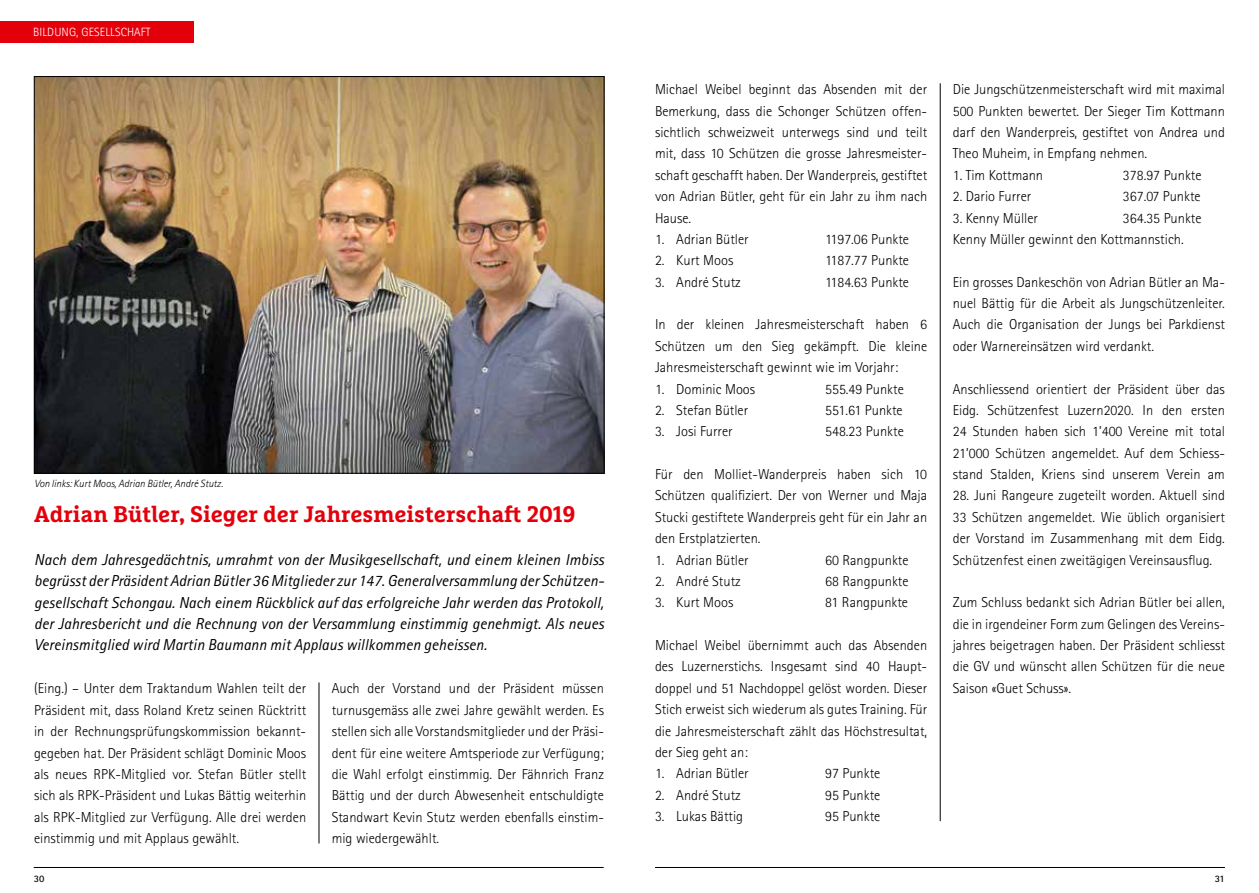
<style>
.page{position:relative;width:1259px;height:893px;background:#fff}
.page>*{position:absolute;margin:0;border:0;box-sizing:border-box;transform-origin:0 0}
.t1{font:700 22.5px "Marselis Slab Pro";color:#e3000b}
.t2{font:italic 15.9px/21.3px "Rotis Sans Serif";letter-spacing:.005em;color:#000;text-align:justify}
.t3{font:300 14.4px/21.3px "Rotis Sans Serif";color:#000;text-align:justify}
.t4{font:300 12px "Rotis Sans Serif";letter-spacing:.01em;color:#fff}
.t5{font:italic 300 10.5px "Rotis Sans Serif";color:#000}
.t6{font:700 9.9px "Rotis Sans Serif";color:#000}
</style>
<div class="page">
<hr style="left:34px;top:867px;width:570px;height:1px;background:#000">
<div style="left:0;top:21px;width:193px;height:22px;background:#e3000b"></div>
<hr style="left:319px;top:682px;width:1px;height:161px;background:#000">
<img style="left:36px;top:78px;width:566px;height:393px">
<hr style="left:655px;top:867px;width:570px;height:1px;background:#000">
<hr style="left:940px;top:83px;width:1px;height:738px;background:#000">
<p class="t4" style="left:33px;top:26px;width:119px">BILDUNG, GESELLSCHAFT</p>
<p class="t5" style="left:34px;top:478px;width:190px">Von links: Kurt Moos, Adrian Bütler, André Stutz.</p>
<h1 class="t1" style="left:34px;top:500px;width:543px">Adrian Bütler, Sieger der Jahresmeisterschaft 2019</h1>
<p class="t2" style="left:34px;top:549px;width:571px">Nach dem Jahresgedächtnis, umrahmt von der Musikgesellschaft, und einem kleinen Imbiss begrüsst der Präsident Adrian Bütler 36 Mitglieder zur 147. Generalversammlung der Schützen&shy;gesellschaft Schongau. Nach einem Rückblick auf das erfolgreiche Jahr werden das Protokoll, der Jahresbericht und die Rechnung von der Versammlung einstimmig genehmigt. Als neues Vereinsmitglied wird Martin Baumann mit Applaus willkommen geheissen.</p>
<p class="t3" style="left:34px;top:678px;width:274px">(Eing.) – Unter dem Traktandum Wahlen teilt der Präsident mit, dass Roland Kretz seinen Rücktritt in der Rechnungsprüfungskommission bekannt&shy;gegeben hat. Der Präsident schlägt Dominic Moos als neues RPK-Mitglied vor. Stefan Bütler stellt sich als RPK-Präsident und Lukas Bättig weiterhin als RPK-Mitglied zur Verfügung. Alle drei werden einstimmig und mit Applaus gewählt.</p>
<p class="t3" style="left:332px;top:678px;width:274px">Auch der Vorstand und der Präsident müssen turnusgemäss alle zwei Jahre gewählt werden. Es stellen sich alle Vorstandsmitglieder und der Präsi&shy;dent für eine weitere Amtsperiode zur Verfügung; die Wahl erfolgt einstimmig. Der Fähnrich Franz Bättig und der durch Abwesenheit entschuldigte Standwart Kevin Stutz werden ebenfalls einstim&shy;mig wiedergewählt.</p>
<p class="t6" style="left:34px;top:872px;width:12px">30</p>
<p class="t3" style="left:655px;top:79px;width:274px">Michael Weibel beginnt das Absenden mit der Bemerkung, dass die Schonger Schützen offen&shy;sichtlich schweizweit unterwegs sind und teilt mit, dass 10 Schützen die grosse Jahresmeister&shy;schaft geschafft haben. Der Wanderpreis, gestiftet von Adrian Bütler, geht für ein Jahr zu ihm nach Hause.</p>
<p class="t3" style="left:655px;top:228px;width:95px">1. Adrian Bütler</p>
<p class="t3" style="left:825px;top:228px;width:85px">1197.06 Punkte</p>
<p class="t3" style="left:655px;top:250px;width:80px">2. Kurt Moos</p>
<p class="t3" style="left:825px;top:250px;width:85px">1187.77 Punkte</p>
<p class="t3" style="left:655px;top:271px;width:87px">3. André Stutz</p>
<p class="t3" style="left:825px;top:271px;width:85px">1184.63 Punkte</p>
<p class="t3" style="left:655px;top:314px;width:274px">In der kleinen Jahresmeisterschaft haben 6<br>Schützen um den Sieg gekämpft. Die kleine Jahresmeisterschaft gewinnt wie im Vorjahr:</p>
<p class="t3" style="left:655px;top:378px;width:102px">1. Dominic Moos</p>
<p class="t3" style="left:825px;top:378px;width:80px">555.49 Punkte</p>
<p class="t3" style="left:655px;top:399px;width:95px">2. Stefan Bütler</p>
<p class="t3" style="left:825px;top:399px;width:79px">551.61 Punkte</p>
<p class="t3" style="left:655px;top:421px;width:79px">3. Josi Furrer</p>
<p class="t3" style="left:825px;top:421px;width:80px">548.23 Punkte</p>
<p class="t3" style="left:655px;top:464px;width:274px">Für den Molliet-Wanderpreis haben sich 10<br>Schützen qualifiziert. Der von Werner und Maja Stucki gestiftete Wanderpreis geht für ein Jahr an den Erstplatzierten.</p>
<p class="t3" style="left:655px;top:549px;width:95px">1. Adrian Bütler</p>
<p class="t3" style="left:825px;top:549px;width:85px">60 Rangpunkte</p>
<p class="t3" style="left:655px;top:570px;width:87px">2. André Stutz</p>
<p class="t3" style="left:825px;top:570px;width:85px">68 Rangpunkte</p>
<p class="t3" style="left:655px;top:592px;width:80px">3. Kurt Moos</p>
<p class="t3" style="left:825px;top:592px;width:84px">81 Rangpunkte</p>
<p class="t3" style="left:655px;top:634px;width:274px">Michael Weibel übernimmt auch das Absenden des Luzernerstichs. Insgesamt sind 40 Haupt&shy;doppel und 51 Nachdoppel gelöst worden. Dieser Stich erweist sich wiederum als gutes Training. Für die Jahresmeisterschaft zählt das Höchstresultat, der Sieg geht an:</p>
<p class="t3" style="left:655px;top:763px;width:95px">1. Adrian Bütler</p>
<p class="t3" style="left:825px;top:763px;width:57px">97 Punkte</p>
<p class="t3" style="left:655px;top:784px;width:87px">2. André Stutz</p>
<p class="t3" style="left:825px;top:784px;width:57px">95 Punkte</p>
<p class="t3" style="left:655px;top:806px;width:90px">3. Lukas Bättig</p>
<p class="t3" style="left:825px;top:806px;width:57px">95 Punkte</p>
<p class="t3" style="left:952px;top:79px;width:274px">Die Jungschützenmeisterschaft wird mit maximal 500 Punkten bewertet. Der Sieger Tim Kottmann darf den Wanderpreis, gestiftet von Andrea und Theo Muheim, in Empfang nehmen.</p>
<p class="t3" style="left:952px;top:164px;width:92px">1. Tim Kottmann</p>
<p class="t3" style="left:1123px;top:164px;width:80px">378.97 Punkte</p>
<p class="t3" style="left:952px;top:186px;width:80px">2. Dario Furrer</p>
<p class="t3" style="left:1123px;top:186px;width:79px">367.07 Punkte</p>
<p class="t3" style="left:952px;top:207px;width:87px">3. Kenny Müller</p>
<p class="t3" style="left:952px;top:207px;width:250px;text-indent:170px">364.35 Punkte<br>Kenny Müller gewinnt den Kottmannstich.</p>
<p class="t3" style="left:952px;top:271px;width:274px">Ein grosses Dankeschön von Adrian Bütler an Ma&shy;nuel Bättig für die Arbeit als Jungschützenleiter.<br>Auch die Organisation der Jungs bei Parkdienst oder Warnereinsätzen wird verdankt.</p>
<p class="t3" style="left:952px;top:378px;width:274px">Anschliessend orientiert der Präsident über das Eidg. Schützenfest Luzern2020. In den ersten 24 Stunden haben sich 1’400 Vereine mit total 21’000 Schützen angemeldet. Auf dem Schiess&shy;stand Stalden, Kriens sind unserem Verein am</p>
<p class="t3" style="left:952px;top:485px;width:274px">28. Juni Rangeure zugeteilt worden. Aktuell sind 33 Schützen angemeldet. Wie üblich organisiert der Vorstand im Zusammenhang mit dem Eidg.<br>Schützenfest einen zweitägigen Vereinsausflug.</p>
<p class="t3" style="left:952px;top:592px;width:274px">Zum Schluss bedankt sich Adrian Bütler bei allen, die in irgendeiner Form zum Gelingen des Vereins&shy;jahres beigetragen haben. Der Präsident schliesst die GV und wünscht allen Schützen für die neue Saison «Guet Schuss».</p>
<p class="t6" style="left:1214px;top:872px;width:12px">31</p>
</div>
